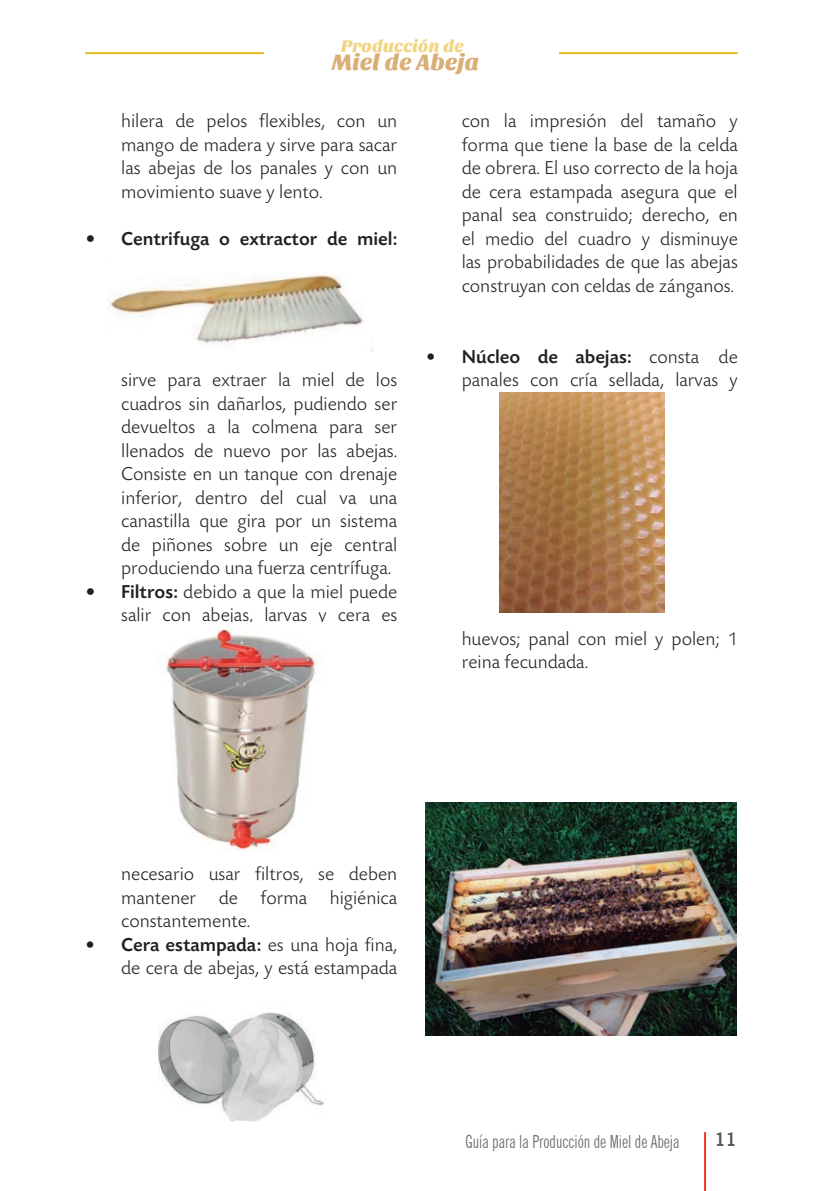
<style>
.page{position:relative;width:823px;height:1191px;background:#fff}
.page>*{position:absolute;margin:0;border:0;box-sizing:border-box;transform-origin:0 0}
.t1{font:23.4px "Sansita One";color:#daaf75}
.t2{font:300 19.6px/23.6px "Today SB";color:#231f20;text-align:justify}
.t3{font:500 19.6px "Today SB";color:#231f20}
.t4{font:extra-condensed 18px "News Gothic BT";color:#6c6d70}
.t5{font:700 18px "News Gothic BT";color:#57585a}
.t6{font:17.6px "Sansita One";color:#f1d484}
.s1{font-weight:500}
</style>
<div class="page">
<hr style="left:85px;top:52px;width:179px;height:2px;background:#e8ba20">
<hr style="left:558px;top:52px;width:179px;height:2px;background:#e8ba20">
<hr style="left:703px;top:1132px;width:2px;height:59px;background:#ef3822">
<img style="left:108px;top:274px;width:265px;height:77px">
<img style="left:166px;top:629px;width:150px;height:221px">
<img style="left:158px;top:1012px;width:166px;height:110px">
<img style="left:499px;top:392px;width:165px;height:220px">
<img style="left:425px;top:802px;width:311px;height:233px">
<p class="t6" style="left:341px;top:36px;width:124px">Producción de</p>
<p class="t1" style="left:332px;top:49px;width:149px">Miel de Abeja</p>
<p class="t2" style="left:121px;top:110px;width:277px">hilera de pelos flexibles, con un mango de madera y sirve para sacar las abejas de los panales y con un movimiento suave y lento.</p>
<p class="t3" style="left:85px;top:228px;width:313px">• Centrifuga o extractor de miel:</p>
<p class="t2" style="left:121px;top:369px;width:277px">sirve para extraer la miel de los cuadros sin dañarlos, pudiendo ser devueltos a la colmena para ser llenados de nuevo por las abejas.<br>Consiste en un tanque con drenaje inferior, dentro del cual va una canastilla que gira por un sistema de piñones sobre un eje central produciendo una fuerza centrífuga.</p>
<p class="t2" style="left:85px;top:580px;width:313px;text-align:right"><span class="s1">• Filtros:</span> debido a que la miel puede salir con abejas, larvas y cera es</p>
<p class="t2" style="left:461px;top:110px;width:277px">con la impresión del tamaño y forma que tiene la base de la celda de obrera. El uso correcto de la hoja de cera estampada asegura que el panal sea construido; derecho, en el medio del cuadro y disminuye las probabilidades de que las abejas construyan con celdas de zánganos.</p>
<p class="t2" style="left:425px;top:345px;width:313px;text-align:right">• <span class="s1">Núcleo de abejas:</span> consta de panales con cría sellada, larvas y</p>
<p class="t2" style="left:461px;top:627px;width:277px">huevos; panal con miel y polen; 1 reina fecundada.</p>
<p class="t2" style="left:121px;top:863px;width:277px">necesario usar filtros, se deben mantener de forma higiénica constantemente.</p>
<p class="t2" style="left:85px;top:933px;width:313px;text-align:right">• <span class="s1">Cera estampada:</span> es una hoja fina, de cera de abejas, y está estampada</p>
<p class="t4" style="left:465px;top:1130px;width:215px">Guía para la Producción de Miel de Abeja</p>
<p class="t5" style="left:714px;top:1128px;width:23px">11</p>
</div>
